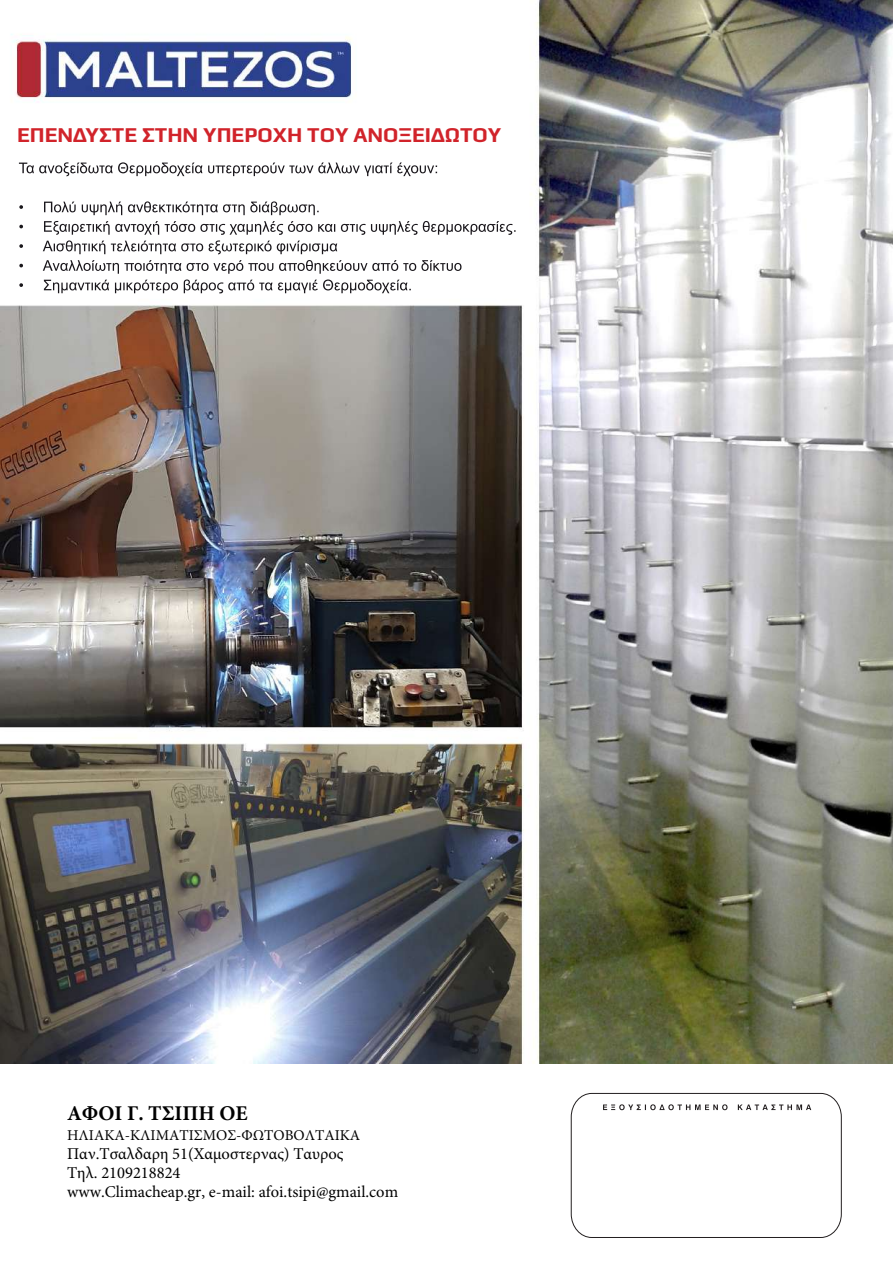
<style>
.page{position:relative;width:893px;height:1263px;background:#fff}
.page>*{position:absolute;margin:0;border:0;box-sizing:border-box;transform-origin:0 0}
.t1{font:700 21px "Play";color:#d1232a}
.t2{font:700 21px "Minion Pro";color:#000}
.t3{font:16.5px/19px "Minion Pro";color:#000}
.t4{font:15px "Minion Pro";color:#000}
</style>
<div class="page">
<img style="left:0;top:0;width:893px;height:1063px">
<svg style="left:570px;top:1093px;width:272px;height:145px"></svg>
<svg style="left:19px;top:162px;width:497px;height:131px"></svg>
<p class="t1" style="left:17px;top:120px;width:486px">ΕΠΕΝΔΥΣΤΕ ΣΤΗΝ ΥΠΕΡΟΧΗ ΤΟΥ ΑΝΟΞΕΙΔΩΤΟΥ</p>
<p class="t2" style="left:67px;top:1099px;width:182px">ΑΦΟΙ Γ. ΤΣΙΠΗ ΟΕ</p>
<p class="t4" style="left:67px;top:1125px;width:295px">ΗΛΙΑΚΑ-ΚΛΙΜΑΤΙΣΜΟΣ-ΦΩΤΟΒΟΛΤΑΙΚΑ</p>
<p class="t3" style="left:67px;top:1144px;width:333px">Παν.Τσαλδαρη 51(Χαμοστερνας) Ταυρος<br>Τηλ. 2109218824<br>www.Climacheap.gr, e-mail: afoi.tsipi@gmail.com</p>
</div>
